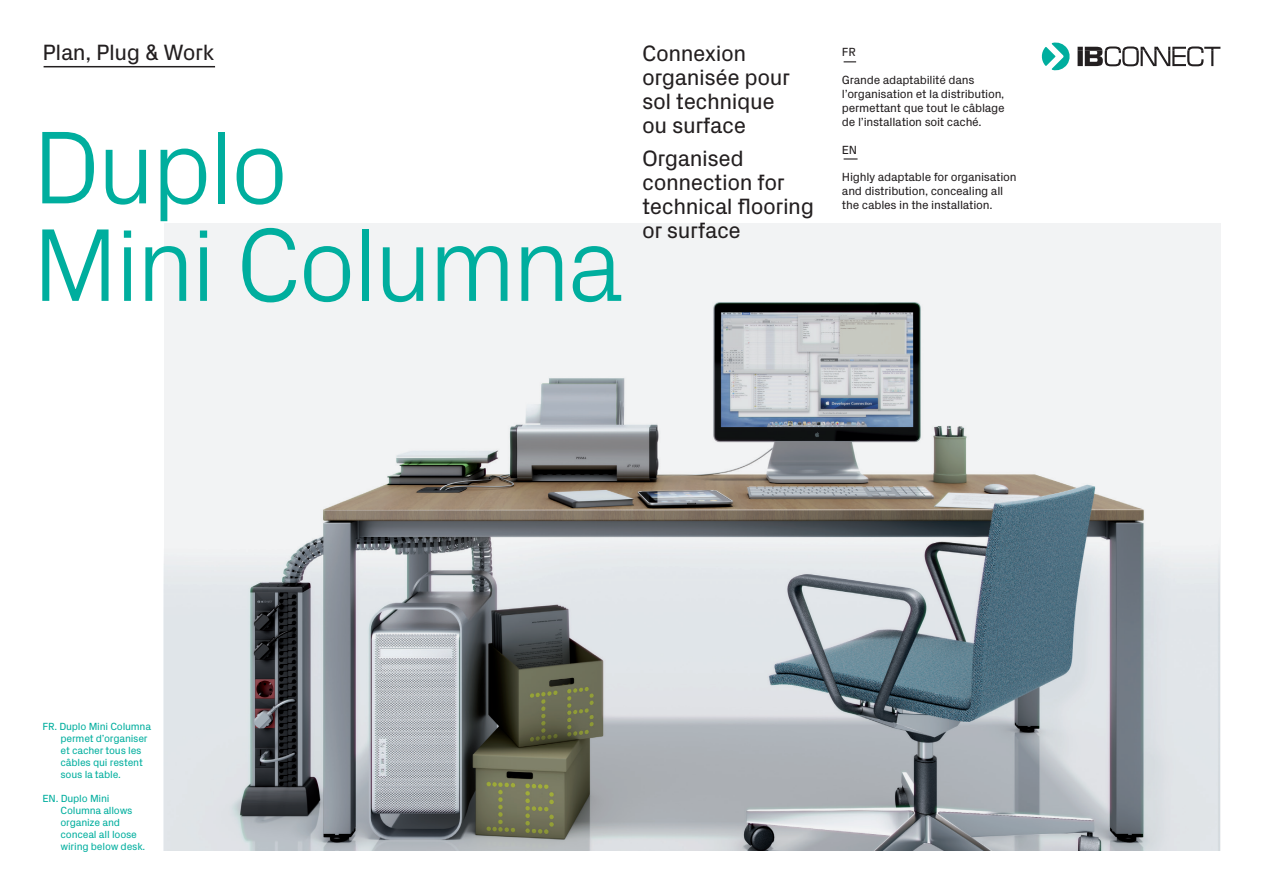
<style>
.page{position:relative;width:1263px;height:893px;background:#fff}
.page>*{position:absolute;margin:0;border:0;box-sizing:border-box;transform-origin:0 0}
.t1{font:300 105px/97.5px "Px Grotesk";letter-spacing:-.04em;color:#00ae9e}
.t2{font:22.5px/24px "Px Grotesk";letter-spacing:-.02em;color:#231f20}
.t3{font:12px/13.8px "Px Grotesk";letter-spacing:-.02em;color:#231f20}
.t4{font:10.5px/12px "Px Grotesk";letter-spacing:-.02em;color:#00ae9e}
</style>
<div class="page">
<img style="left:164px;top:223px;width:1055px;height:627px">
<svg style="left:1077px;top:46px;width:143px;height:20px"></svg>
<svg style="left:1041px;top:42px;width:29px;height:29px"></svg>
<svg style="left:844px;top:61px;width:12px;height:1px"></svg>
<svg style="left:844px;top:158px;width:13px;height:2px"></svg>
<hr style="left:44px;top:66px;width:171px;height:1px;background:#231f20">
<p class="t2" style="left:43px;top:38px;width:174px">Plan, Plug &amp; Work</p>
<p class="t1" style="left:32px;top:110px;width:593px">Duplo<br>Mini Columna</p>
<p class="t2" style="left:642px;top:39px;width:150px">Connexion organisée pour sol technique ou surface</p>
<p class="t2" style="left:642px;top:145px;width:173px">Organised connection for technical flooring or surface</p>
<p class="t3" style="left:842px;top:45px;width:15px">FR</p>
<p class="t3" style="left:842px;top:72px;width:164px">Grande adaptabilité dans l’organisation et la distribution, permettant que tout le câblage de l’installation soit caché.</p>
<p class="t3" style="left:842px;top:142px;width:17px">EN</p>
<p class="t3" style="left:842px;top:169px;width:176px">Highly adaptable for organisation and distribution, concealing all the cables in the installation.</p>
<p class="t4" style="left:61px;top:720px;width:92px;text-indent:-18px">FR. Duplo Mini Columna permet d’organiser et cacher tous les câbles qui restent sous la table.</p>
<p class="t4" style="left:61px;top:792px;width:86px;text-indent:-18px">EN. Duplo Mini<br>Columna allows organize and conceal all loose wiring below desk.</p>
</div>
